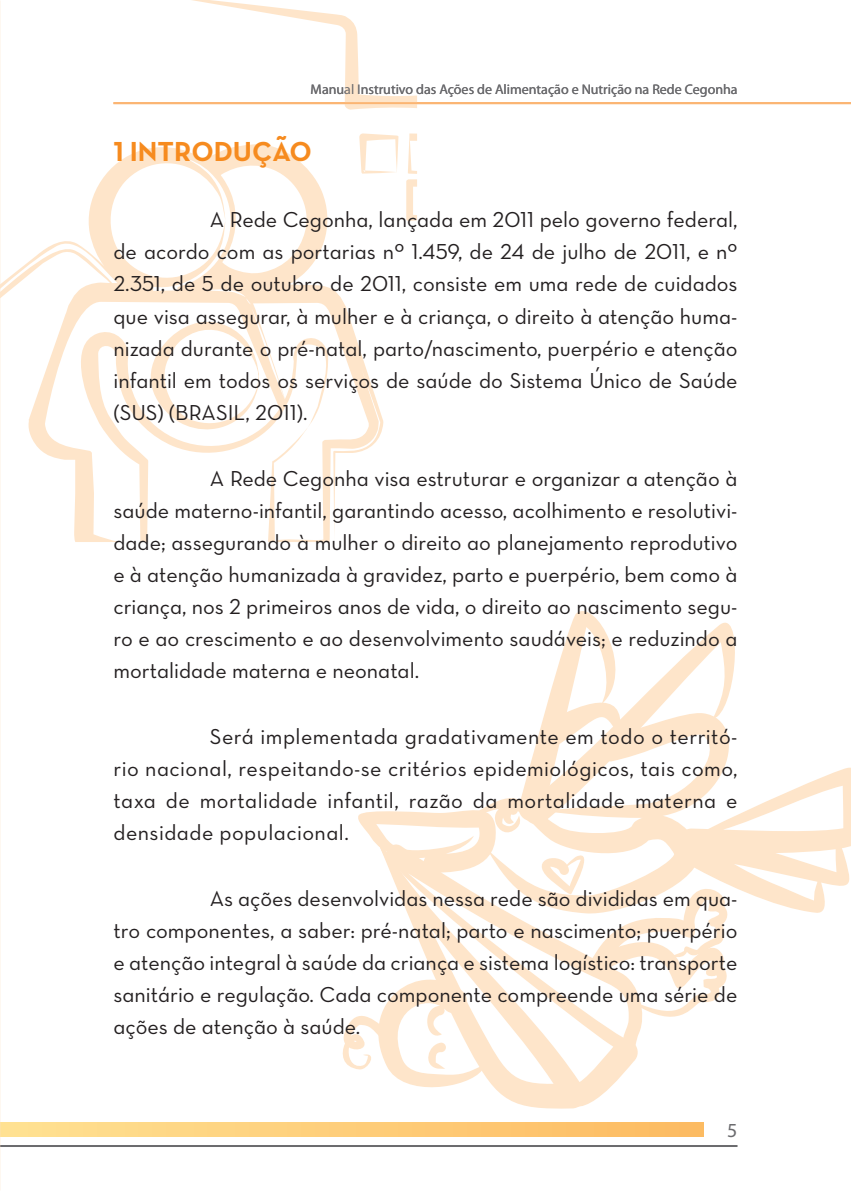
<style>
.page{position:relative;width:851px;height:1191px;background:#fff}
.page>*{position:absolute;margin:0;border:0;box-sizing:border-box;transform-origin:0 0}
.t1{font:28px "Neutra Text Bold Alt";color:#f68b1f}
.t2{font:22px/32px "Neutra Text Book Alt";color:#231f20;text-align:justify}
.t3{font:20px "Myriad Pro";color:#6b6b6e}
.t4{font:14px "Myriad Pro";color:#6b6b6e}
</style>
<div class="page">
<svg style="left:0;top:1122px;width:703px;height:14px"></svg>
<hr style="left:0;top:1145px;width:737px;height:2px;background:#6b6b6e">
<svg style="left:508px;top:1099px;width:76px;height:9px"></svg>
<svg style="left:343px;top:611px;width:507px;height:488px"></svg>
<svg style="left:0;top:0;width:417px;height:542px"></svg>
<hr style="left:113px;top:102px;width:737px;height:2px;background:#fbb573">
<p class="t4" style="left:310px;top:81px;width:428px">Manual Instrutivo das Ações de Alimentação e Nutrição na Rede Cegonha</p>
<p class="t1" style="left:113px;top:134px;width:200px">1 INTRODUÇÃO</p>
<p class="t2" style="left:113px;top:203px;width:625px;text-indent:96px">A Rede Cegonha, lançada em 2011 pelo governo federal, de acordo com as portarias nº 1.459, de 24 de julho de 2011, e nº 2.351, de 5 de outubro de 2011, consiste em uma rede de cuidados que visa assegurar, à mulher e à criança, o direito à atenção huma&shy;nizada durante o pré-natal, parto/nascimento, puerpério e atenção infantil em todos os serviços de saúde do Sistema Único de Saúde (SUS) (BRASIL, 2011).</p>
<p class="t2" style="left:113px;top:462px;width:625px;text-indent:96px">A Rede Cegonha visa estruturar e organizar a atenção à saúde materno-infantil, garantindo acesso, acolhimento e resolutivi&shy;dade; assegurando à mulher o direito ao planejamento reprodutivo e à atenção humanizada à gravidez, parto e puerpério, bem como à criança, nos 2 primeiros anos de vida, o direito ao nascimento segu&shy;ro e ao crescimento e ao desenvolvimento saudáveis; e reduzindo a mortalidade materna e neonatal.</p>
<p class="t2" style="left:113px;top:720px;width:625px;text-indent:96px">Será implementada gradativamente em todo o territó&shy;rio nacional, respeitando-se critérios epidemiológicos, tais como, taxa de mortalidade infantil, razão da mortalidade materna e densidade populacional.</p>
<p class="t2" style="left:113px;top:882px;width:625px;text-indent:96px">As ações desenvolvidas nessa rede são divididas em qua&shy;tro componentes, a saber: pré-natal; parto e nascimento; puerpério e atenção integral à saúde da criança e sistema logístico: transporte sanitário e regulação. Cada componente compreende uma série de ações de atenção à saúde.</p>
<p class="t3" style="left:727px;top:1117px;width:12px">5</p>
</div>
